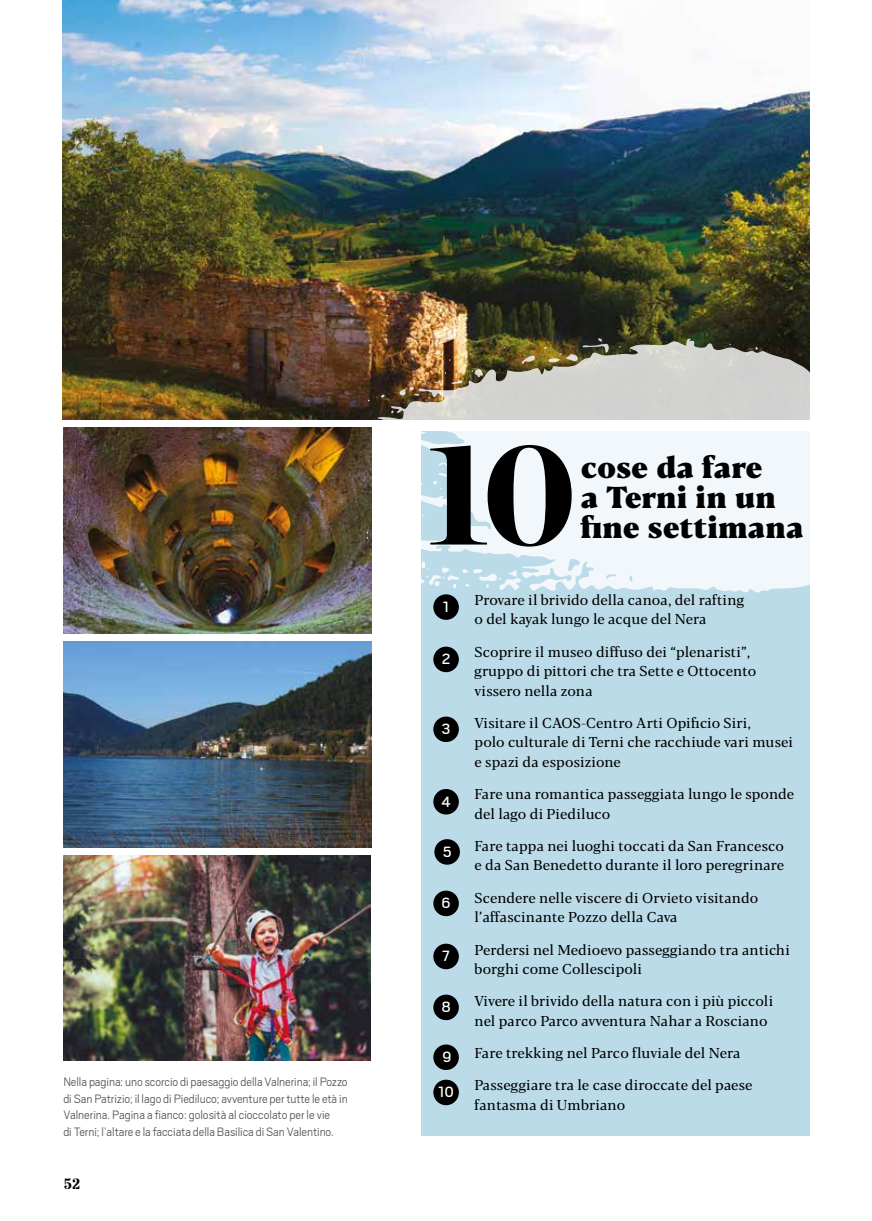
<style>
.page{position:relative;width:872px;height:1221px;background:#fff}
.page>*{position:absolute;margin:0;border:0;box-sizing:border-box;transform-origin:0 0}
.t1{font:900 146.1px "Chronicle Display";color:#000}
.t2{font:800 30px/30px "Blacker Text";color:#000}
.t3{font:16.5px/35.1px "Scout";color:#fff}
.t4{font:700 15px "Stardos Stencil";color:#000}
.t5{font:14.25px/19.5px "Blacker Text";letter-spacing:.01em;color:#000}
.t6{font:14.25px/19.5px "Blacker Text";letter-spacing:-.01em;color:#000}
.t7{font:300 13.5px/16.5px "Scout";letter-spacing:-.005em;color:#575756}
</style>
<div class="page">
<img style="left:63px;top:0;width:747px;height:419px">
<img style="left:63px;top:427px;width:308px;height:206px">
<img style="left:63px;top:641px;width:308px;height:206px">
<img style="left:63px;top:855px;width:308px;height:205px">
<div style="left:421px;top:432px;width:389px;height:703px;background:#bcdbe8"></div>
<svg style="left:377px;top:336px;width:433px;height:257px;fill:#f1f7fa"></svg>
<svg style="left:400px;top:481px;width:13px;height:5px"></svg>
<svg style="left:380px;top:393px;width:6px;height:5px"></svg>
<svg style="left:444px;top:371px;width:19px;height:13px"></svg>
<svg style="left:390px;top:410px;width:4px;height:4px"></svg>
<svg style="left:366px;top:531px;width:16px;height:10px"></svg>
<svg style="left:433px;top:480px;width:9px;height:9px"></svg>
<svg style="left:471px;top:368px;width:12px;height:10px"></svg>
<svg style="left:382px;top:555px;width:5px;height:4px"></svg>
<svg style="left:408px;top:431px;width:18px;height:3px"></svg>
<svg style="left:398px;top:385px;width:22px;height:11px"></svg>
<svg style="left:437px;top:462px;width:21px;height:7px"></svg>
<svg style="left:401px;top:557px;width:121px;height:35px"></svg>
<svg style="left:755px;top:346px;width:3px;height:5px"></svg>
<img style="left:520px;top:337px;width:89px;height:28px">
<div style="left:433px;top:594px;width:26px;height:26px;background:#000;border-radius:50%"></div>
<div style="left:433px;top:646px;width:26px;height:26px;background:#000;border-radius:50%"></div>
<div style="left:433px;top:716px;width:26px;height:26px;background:#000;border-radius:50%"></div>
<div style="left:433px;top:789px;width:26px;height:25px;background:#000;border-radius:50%"></div>
<div style="left:434px;top:839px;width:26px;height:25px;background:#000;border-radius:50%"></div>
<div style="left:433px;top:890px;width:26px;height:26px;background:#000;border-radius:50%"></div>
<div style="left:433px;top:943px;width:26px;height:26px;background:#000;border-radius:50%"></div>
<div style="left:433px;top:994px;width:26px;height:26px;background:#000;border-radius:50%"></div>
<div style="left:433px;top:1044px;width:26px;height:25px;background:#000;border-radius:50%"></div>
<div style="left:433px;top:1079px;width:26px;height:26px;background:#000;border-radius:50%"></div>
<p class="t7" style="left:63px;top:1072px;width:286px">Nella pagina: uno scorcio di paesaggio della Valnerina; il Pozzo di San Patrizio; il lago di Piediluco; avventure per tutte le età in Valnerina. Pagina a fianco: golosità al cioccolato per le vie<br>di Terni; l’altare e la facciata della Basilica di San Valentino.</p>
<p class="t4" style="left:64px;top:1174px;width:18px">52</p>
<h1 class="t1" style="left:425px;top:372px;width:153px">10</h1>
<h2 class="t2" style="left:581px;top:454px;width:224px">cose da fare<br>a Terni in un fine settimana</h2>
<p class="t3" style="left:443px;top:588px;width:8px">1</p>
<p class="t3" style="left:442px;top:641px;width:10px">2</p>
<p class="t3" style="left:441px;top:710px;width:11px">3</p>
<p class="t3" style="left:441px;top:783px;width:11px">4</p>
<p class="t3" style="left:442px;top:833px;width:10px">5</p>
<p class="t3" style="left:441px;top:884px;width:11px">6</p>
<p class="t3" style="left:442px;top:937px;width:9px">7</p>
<p class="t3" style="left:441px;top:988px;width:11px">8</p>
<p class="t3" style="left:438px;top:1038px;width:18px">9<br>10</p>
<p class="t6" style="left:474px;top:590px;width:271px">Provare il brivido della canoa, del rafting o del kayak lungo le acque del Nera</p>
<p class="t5" style="left:474px;top:642px;width:283px">Scoprire il museo diffuso dei “plenaristi”, gruppo di pittori che tra Sette e Ottocento vissero nella zona</p>
<p class="t5" style="left:474px;top:713px;width:320px">Visitare il CAOS-Centro Arti Opificio Siri,<br>polo culturale di Terni che racchiude vari musei e spazi da esposizione</p>
<p class="t5" style="left:474px;top:784px;width:321px">Fare una romantica passeggiata lungo le sponde del lago di Piediluco</p>
<p class="t5" style="left:474px;top:836px;width:311px">Fare tappa nei luoghi toccati da San Francesco e da San Benedetto durante il loro peregrinare</p>
<p class="t5" style="left:474px;top:888px;width:285px">Scendere nelle viscere di Orvieto visitando l’affascinante Pozzo della Cava</p>
<p class="t5" style="left:474px;top:940px;width:317px">Perdersi nel Medioevo passeggiando tra antichi borghi come Collescipoli</p>
<p class="t5" style="left:474px;top:991px;width:300px">Vivere il brivido della natura con i più piccoli nel parco Parco avventura Nahar a Rosciano</p>
<p class="t6" style="left:474px;top:1043px;width:267px">Fare trekking nel Parco fluviale del Nera</p>
<p class="t5" style="left:474px;top:1075px;width:280px">Passeggiare tra le case diroccate del paese fantasma di Umbriano</p>
</div>
